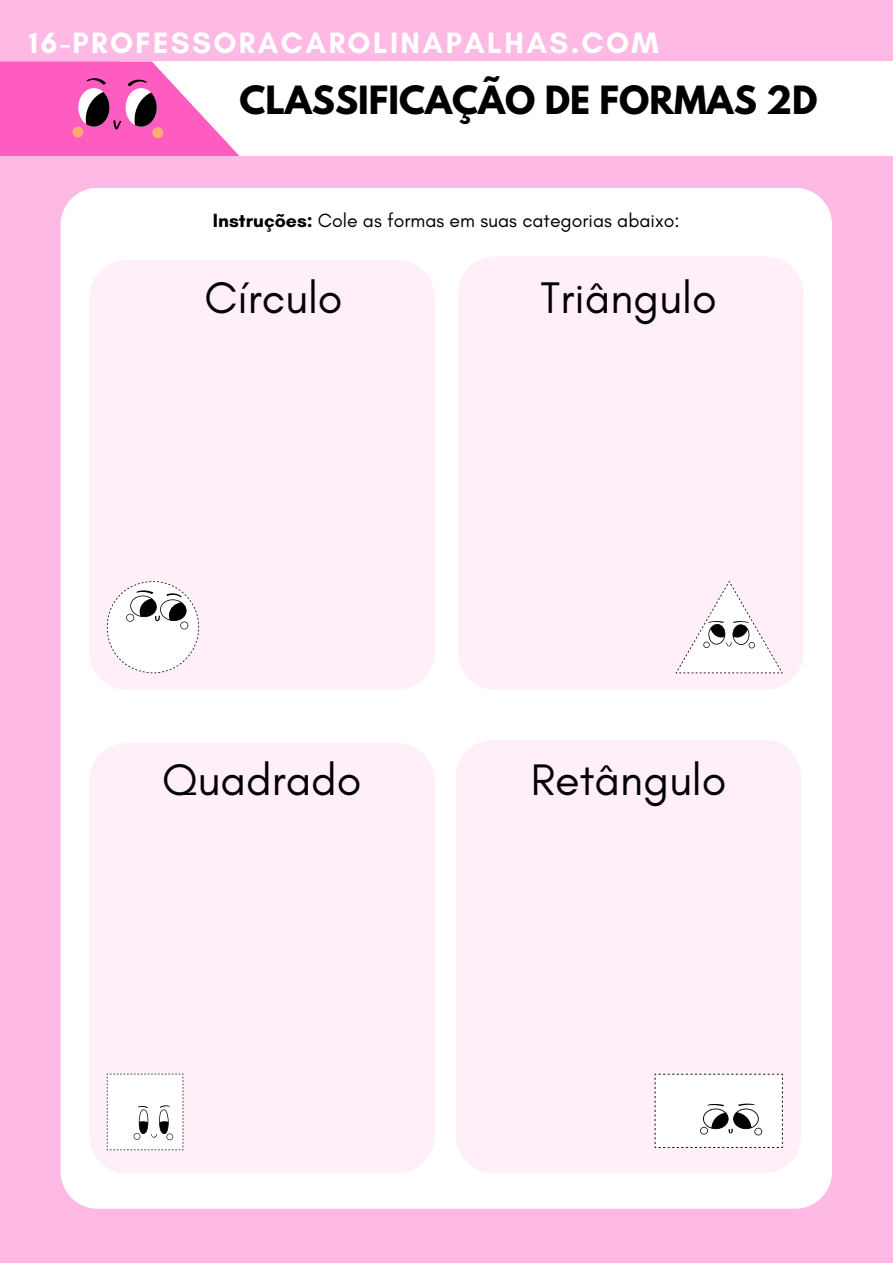
<style>
.page{position:relative;width:893px;height:1264px;background:#fff}
.page>*{position:absolute;margin:0;border:0;box-sizing:border-box;transform-origin:0 0}
.t1{font:45px "Glacial Indifference";color:#000}
.t2{font:700 34.5px "League Spartan";color:#000}
.t3{font:700 30px "Glacial Indifference";letter-spacing:.08em;color:#fff}
.t4{font:19.5px "Glacial Indifference";color:#000}
.s1{font-weight:700}
</style>
<div class="page">
<div style="left:0;top:0;width:892px;height:1262px;background:#feb9e4"></div>
<div style="left:61px;top:188px;width:771px;height:1020px;background:#fff;border-radius:37px"></div>
<div style="left:458px;top:256px;width:345px;height:433px;background:#ffeff9;border-radius:37px"></div>
<div style="left:89px;top:260px;width:345px;height:429px;background:#ffeff9;border-radius:37px"></div>
<div style="left:456px;top:739px;width:345px;height:434px;background:#ffeff9;border-radius:37px"></div>
<div style="left:89px;top:743px;width:345px;height:429px;background:#ffeff9;border-radius:37px"></div>
<svg style="left:107px;top:581px;width:92px;height:92px"></svg>
<svg style="left:675px;top:581px;width:107px;height:92px"></svg>
<svg style="left:107px;top:1073px;width:77px;height:77px"></svg>
<svg style="left:654px;top:1073px;width:128px;height:74px"></svg>
<div style="left:119px;top:61px;width:773px;height:95px;background:#fff"></div>
<svg style="left:0;top:61px;width:239px;height:95px"></svg>
<p class="t3" style="left:29px;top:25px;width:631px">16-PROFESSORACAROLINAPALHAS.COM</p>
<p class="t2" style="left:239px;top:83px;width:579px">CLASSIFICAÇÃO DE FORMAS 2D</p>
<p class="t4" style="left:213px;top:208px;width:468px"><span class="s1">Instruções:</span> Cole as formas em suas categorias abaixo:</p>
<p class="t1" style="left:204px;top:270px;width:139px">Círculo</p>
<p class="t1" style="left:540px;top:270px;width:177px">Triângulo</p>
<p class="t1" style="left:162px;top:752px;width:201px">Quadrado</p>
<p class="t1" style="left:530px;top:752px;width:197px">Retângulo</p>
</div>
